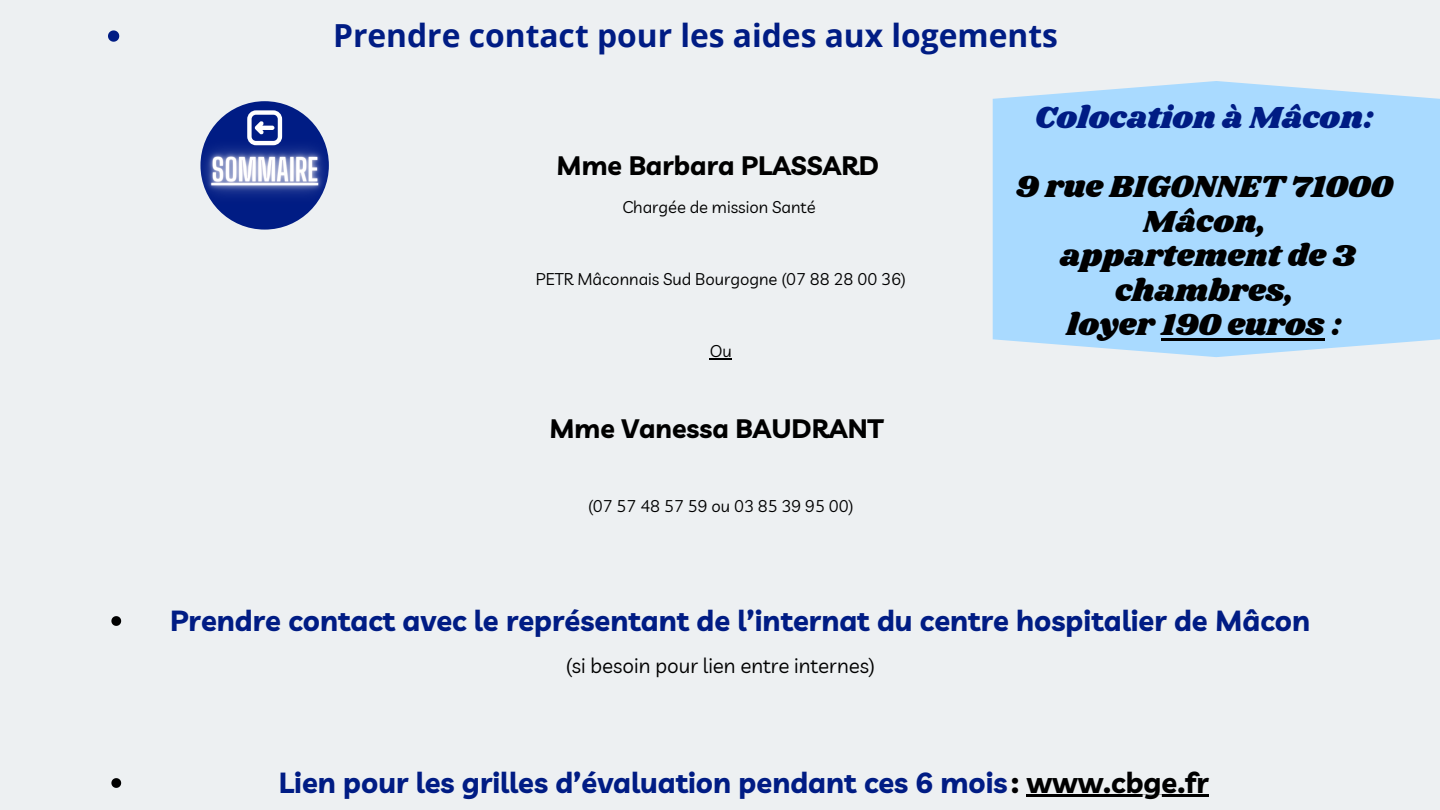
<style>
.page{position:relative;width:1440px;height:810px;background:#edf0f2}
.page>*{position:absolute;margin:0;border:0;box-sizing:border-box;transform-origin:0 0}
.t1{font:700 31.8px "Open Sans";color:#001c84}
.t2{font:31.6px/34.5px "Shrikhand";color:#000;text-align:center}
.t3{font:31.6px "Shrikhand";color:#001c84}
.t4{font:700 29px "Livvic";color:#001c84}
.t5{font:700 26.6px "Livvic";color:#000}
.t6{font:20.6px "Livvic";color:#000}
.t7{font:16.6px "Livvic";color:#000}
.s1{color:#000}
</style>
<div class="page">
<svg style="left:111px;top:616px;width:10px;height:10px"></svg>
<svg style="left:111px;top:778px;width:10px;height:10px"></svg>
<hr style="left:1027px;top:795px;width:182px;height:2px;background:#000">
<hr style="left:710px;top:358px;width:22px;height:2px;background:#000">
<div style="left:200px;top:101px;width:129px;height:129px;background:#001c84;border-radius:50%"></div>
<svg style="left:247px;top:110px;width:35px;height:8px"></svg>
<img style="left:200px;top:118px;width:129px;height:104px">
<div style="left:993px;top:81px;width:447px;height:276px;background:#a9daff"></div>
<svg style="left:108px;top:30px;width:11px;height:12px"></svg>
<hr style="left:1161px;top:338px;width:163px;height:3px;background:#000">
<p class="t1" style="left:333px;top:13px;width:726px">Prendre contact pour les aides aux logements</p>
<p class="t5" style="left:557px;top:148px;width:324px">Mme Barbara PLASSARD</p>
<p class="t7" style="left:622px;top:196px;width:195px">Chargée de mission Santé</p>
<p class="t7" style="left:536px;top:268px;width:371px">PETR Mâconnais Sud Bourgogne (07 88 28 00 36)</p>
<p class="t7" style="left:710px;top:340px;width:24px">Ou</p>
<p class="t5" style="left:549px;top:412px;width:336px">Mme Vanessa BAUDRANT</p>
<p class="t7" style="left:588px;top:495px;width:267px">(07 57 48 57 59 ou 03 85 39 95 00)</p>
<p class="t3" style="left:1035px;top:96px;width:341px">Colocation à Mâcon:</p>
<p class="t2" style="left:1016px;top:171px;width:379px">9 rue BIGONNET 71000<br>Mâcon,</p>
<p class="t2" style="left:1060px;top:240px;width:297px">appartement de 3 chambres,</p>
<p class="t2" style="left:1067px;top:309px;width:277px">loyer 190 euros :</p>
<p class="t4" style="left:170px;top:602px;width:1142px">Prendre contact avec le représentant de l’internat du centre hospitalier de Mâcon</p>
<p class="t6" style="left:566px;top:652px;width:311px">(si besoin pour lien entre internes)</p>
<p class="t4" style="left:279px;top:764px;width:932px">Lien pour les grilles d’évaluation pendant ces 6 mois <span class="s1">: www.cbge.fr</span></p>
</div>
